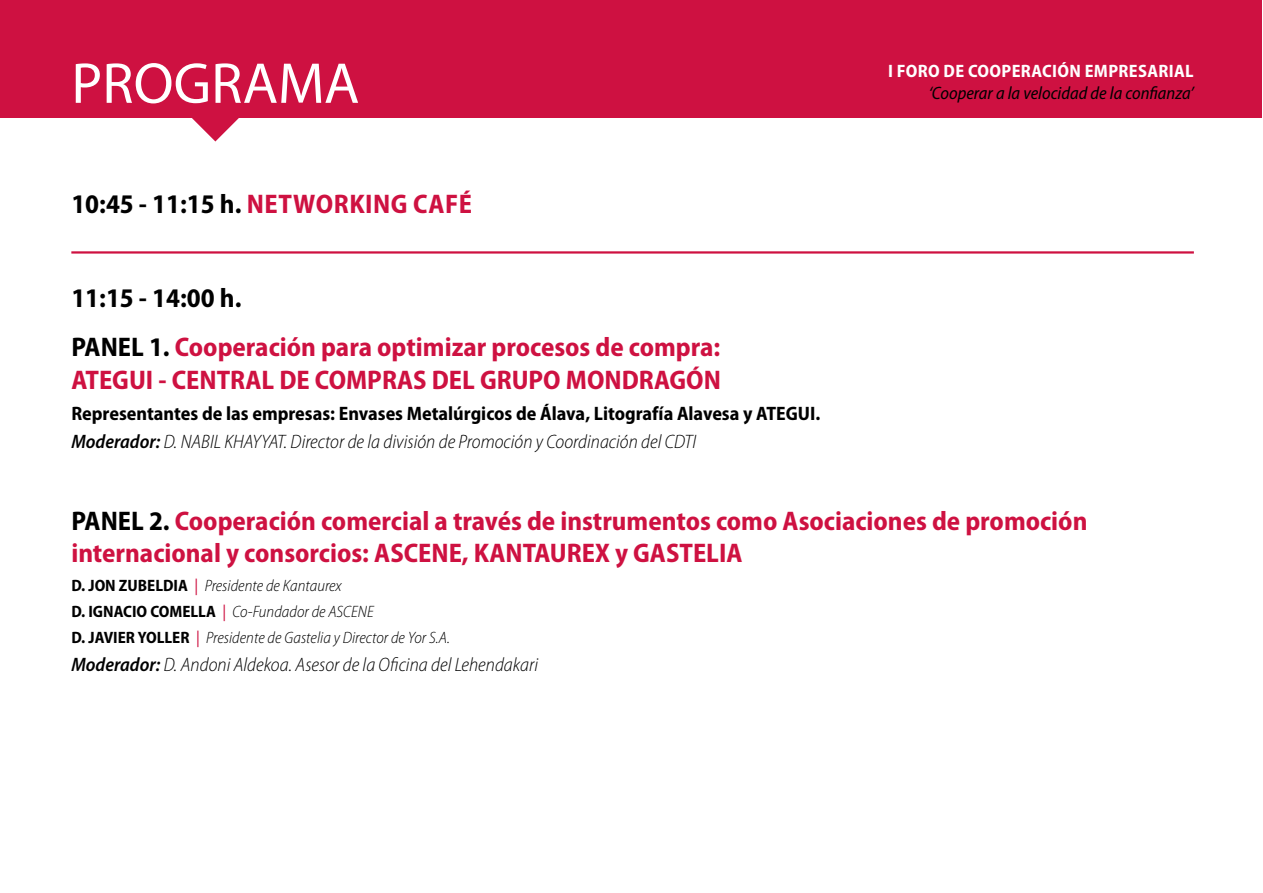
<style>
.page{position:relative;width:1263px;height:893px;background:#fff}
.page>*{position:absolute;margin:0;border:0;box-sizing:border-box;transform-origin:0 0}
.t1{font:58.05px "Myriad Pro";color:#fff}
.t2{font:700 semi-condensed 27px/49.3px "Myriad Pro";color:#ce1141}
.t3{font:700 semi-condensed 27px "Myriad Pro";letter-spacing:.02em;color:#ce1141}
.t4{font:700 semi-condensed 19.5px/27.6px "Myriad Pro";color:#000}
.t5{font:italic 300 semi-condensed 19.5px "Myriad Pro";color:#000}
.t6{font:italic semi-condensed 18px "Myriad Pro";color:#000}
.t7{font:700 semi-condensed 18px "Myriad Pro";letter-spacing:.02em;color:#fff}
.t8{font:italic 300 semi-condensed 16.5px/26.2px "Myriad Pro";color:#000}
.s1{color:#000}
.s2{font-weight:600;font-style:italic}
.s3{font-weight:300;font-style:italic}
.s4{font-weight:700;font-style:normal}
.s5{font-weight:400;font-style:normal;color:#ce1141}
.s6{font-weight:600}
</style>
<div class="page">
<hr style="left:71px;top:251px;width:1123px;height:3px;background:#ce1141">
<div style="left:1px;top:0;width:1261px;height:118px;background:#ce1141"></div>
<svg style="left:192px;top:118px;width:47px;height:24px"></svg>
<h1 class="t1" style="left:71px;top:48px;width:290px">PROGRAMA</h1>
<p class="t7" style="left:888px;top:61px;width:307px">I FORO DE COOPERACIÓN EMPRESARIAL</p>
<p class="t6" style="left:929px;top:83px;width:267px">‘Cooperar a la velocidad de la confianza’</p>
<p class="t3" style="left:71px;top:189px;width:402px"><span class="s1">10:45 - 11:15 h.</span> NETWORKING CAFÉ</p>
<p class="t2" style="left:71px;top:273px;width:650px"><span class="s1">11:15 - 14:00 h.<br>PANEL 1.</span> Cooperación para optimizar procesos de compra:</p>
<p class="t2" style="left:71px;top:355px;width:651px">ATEGUI - CENTRAL DE COMPRAS DEL GRUPO MONDRAGÓN</p>
<p class="t4" style="left:71px;top:400px;width:750px">Representantes de las empresas: Envases Metalúrgicos de Álava, Litografía Alavesa y ATEGUI.<br><span class="s2">Moderador:</span> <span class="s3">D. NABIL KHAYYAT. Director de la división de Promoción y Coordinación del CDTI</span></p>
<p class="t2" style="left:71px;top:505px;width:1017px;line-height:32.4px"><span class="s1">PANEL 2.</span> Cooperación comercial a través de instrumentos como Asociaciones de promoción internacional y consorcios: ASCENE, KANTAUREX y GASTELIA</p>
<p class="t8" style="left:71px;top:572px;width:380px"><span class="s4">D. JON ZUBELDIA</span> <span class="s5">|</span> Presidente de Kantaurex<br><span class="s4">D. IGNACIO COMELLA</span> <span class="s5">|</span> Co-Fundador de ASCENE<br><span class="s4">D. JAVIER YOLLER</span> <span class="s5">|</span> Presidente de Gastelia y Director de Yor S.A.</p>
<p class="t5" style="left:71px;top:654px;width:468px"><span class="s6">Moderador:</span> D. Andoni Aldekoa. Asesor de la Oficina del Lehendakari</p>
</div>
